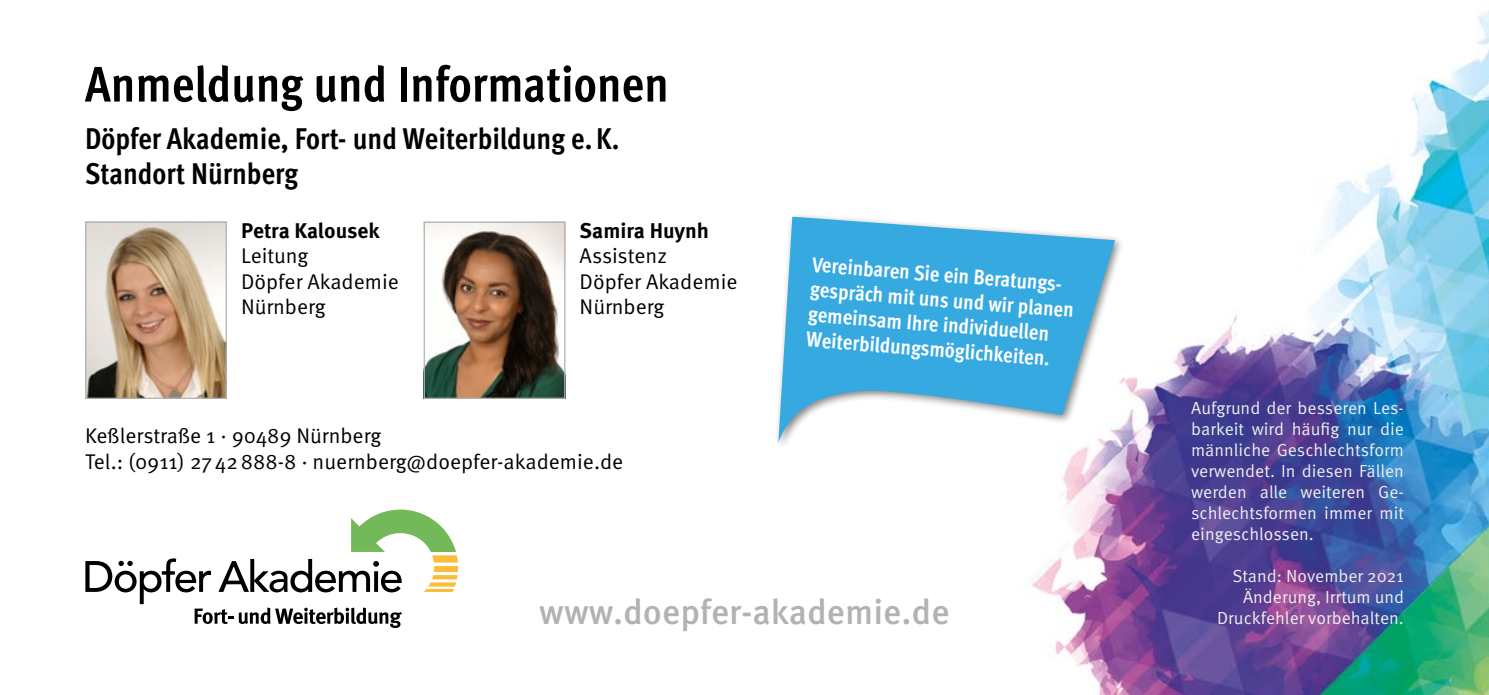
<style>
.page{position:relative;width:1489px;height:695px;background:#fff}
.page>*{position:absolute;margin:0;border:0;box-sizing:border-box;transform-origin:0 0}
.t1{font:700 condensed 50px "Meta OT";color:#000}
.t2{font:500 35px "Meta OT";color:#b3b2b2}
.t3{font:700 condensed 30px/35px "Meta OT";color:#000}
.t4{font:21.25px/25.5px "Meta OT Norm";color:#000}
.t5{font:700 condensed 21.25px/25px "Meta OT";color:#fff}
.t6{font:700 21.25px "Meta OT";letter-spacing:-.005em;color:#000}
.t7{font:17.5px/21px "Meta OT Norm";color:#ededed;text-align:justify}
</style>
<div class="page">
<img style="left:458px;top:10px;width:1030px;height:684px">
<svg style="left:85px;top:509px;width:373px;height:119px"></svg>
<svg style="left:767px;top:203px;width:363px;height:249px"></svg>
<svg style="left:778px;top:217px;width:336px;height:225px;fill:#36a9e1"></svg>
<img style="left:87px;top:223px;width:138px;height:174px">
<div style="left:85px;top:221px;width:142px;height:178px;border:1px solid #b3b2b2"></div>
<img style="left:425px;top:223px;width:138px;height:174px">
<div style="left:423px;top:221px;width:142px;height:178px;border:1px solid #b3b2b2"></div>
<h1 class="t1" style="left:85px;top:52px;width:585px">Anmeldung und Informationen</h1>
<h3 class="t3" style="left:85px;top:121px;width:536px">Döpfer Akademie, Fort- und Weiterbildung e.K.<br>Standort Nürnberg</h3>
<p class="t6" style="left:241px;top:217px;width:140px">Petra Kalousek</p>
<p class="t4" style="left:241px;top:243px;width:159px">Leitung<br>Döpfer Akademie<br>Nürnberg</p>
<p class="t6" style="left:579px;top:217px;width:131px">Samira Huynh</p>
<p class="t4" style="left:579px;top:243px;width:159px">Assistenz<br>Döpfer Akademie<br>Nürnberg</p>
<p class="t4" style="left:85px;top:423px;width:539px">Keßlerstraße 1 · 90489 Nürnberg<br>Tel.: (0911) 2742888-8 · nuernberg@doepfer-akademie.de</p>
<p class="t5" style="left:812px;top:253px;width:266px;rotate:4deg">Vereinbaren Sie ein Beratungs&shy;gespräch mit uns und wir planen gemeinsam Ihre individuellen<br>Weiterbildungsmöglichkeiten.</p>
<h2 class="t2" style="left:539px;top:590px;width:412px">www.doepfer-akademie.de</h2>
<p class="t7" style="left:1191px;top:397px;width:214px">Aufgrund der besseren Les&shy;barkeit wird häufig nur die männliche Geschlechtsform verwendet. In diesen Fällen werden alle weiteren Ge&shy;schlechtsformen immer mit eingeschlossen.</p>
<p class="t7" style="left:1232px;top:565px;width:173px;text-align:right">Stand: November 2021<br>Änderung, Irrtum und</p>
<p class="t7" style="left:1217px;top:607px;width:188px">Druckfehler vorbehalten.</p>
</div>
